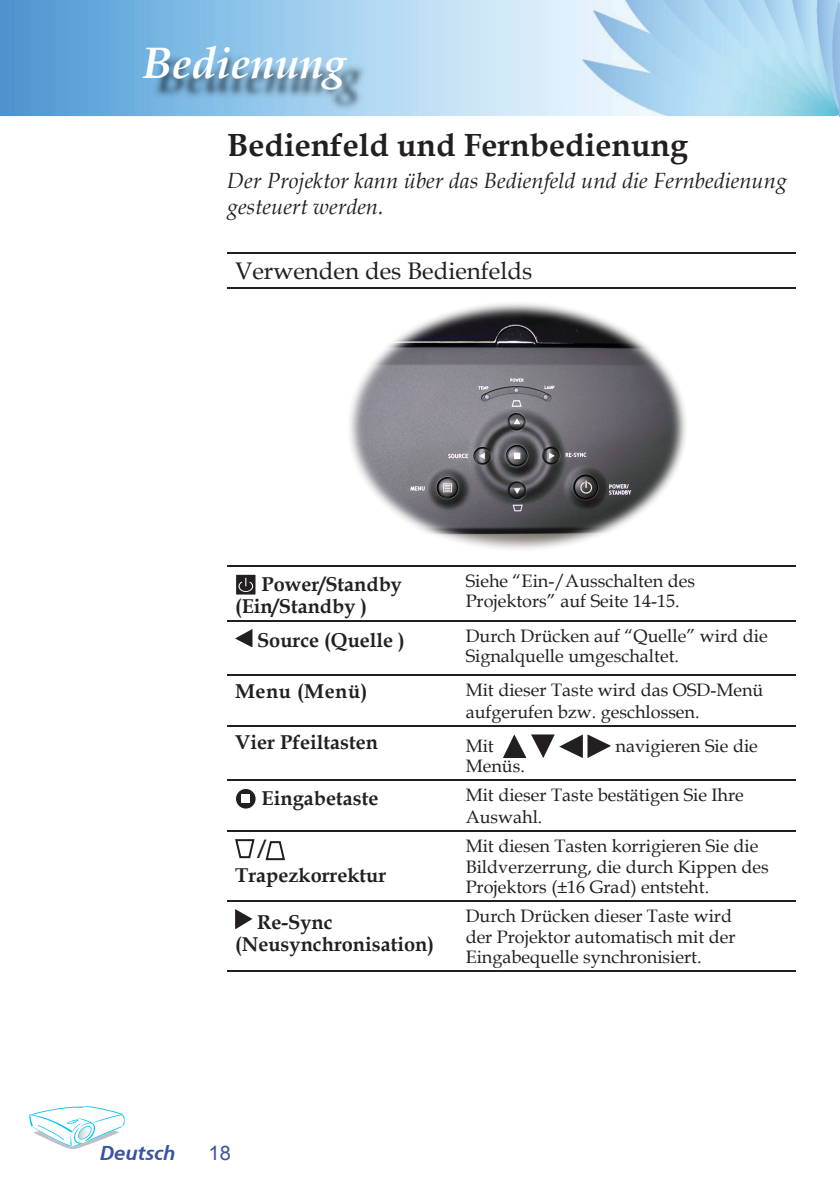
<style>
.page{position:relative;width:840px;height:1191px;background:#fff}
.page>*{position:absolute;margin:0;border:0;box-sizing:border-box;transform-origin:0 0}
.t1{font:italic 700 44px "Book Antiqua";color:#fff}
.t2{font:700 32px "Book Antiqua";color:#231f20}
.t3{font:24px "Book Antiqua";color:#231f20}
.t4{font:italic 22px/26.4px "Book Antiqua";color:#231f20}
.t5{font:700 20px/22px "Book Antiqua";color:#231f20}
.t6{font:700 20px "Book Antiqua";letter-spacing:.025em;color:#231f20}
.t7{font:italic 700 20px "Frutiger";color:#3953a4}
.t8{font:20px "Arial";color:#3953a4}
.t9{font:18px/20.4px "Book Antiqua";color:#231f20}
</style>
<div class="page">
<img style="left:0;top:0;width:840px;height:116px">
<svg style="left:29px;top:1106px;width:95px;height:43px"></svg>
<img style="left:152px;top:52px;width:215px;height:59px">
<hr style="left:227px;top:287px;width:230px;height:2px;background:#231f20">
<hr style="left:457px;top:287px;width:338px;height:2px;background:#231f20">
<hr style="left:227px;top:565px;width:230px;height:1px;background:#231f20">
<hr style="left:457px;top:565px;width:338px;height:1px;background:#231f20">
<hr style="left:227px;top:620px;width:230px;height:1px;background:#231f20">
<hr style="left:457px;top:620px;width:338px;height:1px;background:#231f20">
<hr style="left:227px;top:674px;width:230px;height:2px;background:#231f20">
<hr style="left:457px;top:674px;width:338px;height:2px;background:#231f20">
<hr style="left:227px;top:725px;width:230px;height:2px;background:#231f20">
<hr style="left:457px;top:725px;width:338px;height:2px;background:#231f20">
<hr style="left:227px;top:779px;width:230px;height:1px;background:#231f20">
<hr style="left:457px;top:779px;width:338px;height:1px;background:#231f20">
<hr style="left:227px;top:830px;width:230px;height:2px;background:#231f20">
<hr style="left:457px;top:830px;width:338px;height:2px;background:#231f20">
<hr style="left:227px;top:900px;width:230px;height:1px;background:#231f20">
<hr style="left:457px;top:900px;width:338px;height:1px;background:#231f20">
<hr style="left:227px;top:970px;width:230px;height:1px;background:#231f20">
<hr style="left:457px;top:970px;width:338px;height:1px;background:#231f20">
<hr style="left:227px;top:252px;width:230px;height:1px;background:#231f20">
<hr style="left:227px;top:254px;width:230px;height:1px;background:#231f20">
<hr style="left:457px;top:252px;width:338px;height:1px;background:#231f20">
<hr style="left:457px;top:254px;width:338px;height:1px;background:#231f20">
<img style="left:350px;top:303px;width:336px;height:247px">
<div style="left:235px;top:574px;width:21px;height:21px;background:#231f20"></div>
<div style="left:235px;top:574px;width:21px;height:21px;border:1px solid #fff"></div>
<svg style="left:238px;top:577px;width:15px;height:15px"></svg>
<svg style="left:235px;top:629px;width:17px;height:18px"></svg>
<svg style="left:503px;top:734px;width:50px;height:24px"></svg>
<svg style="left:559px;top:734px;width:51px;height:23px"></svg>
<div style="left:235px;top:788px;width:21px;height:21px;background:#231f20;border-radius:50%"></div>
<div style="left:235px;top:788px;width:21px;height:21px;border:1px solid #fff;border-radius:50%"></div>
<div style="left:241px;top:794px;width:9px;height:9px;background:#fff"></div>
<svg style="left:235px;top:839px;width:19px;height:19px"></svg>
<svg style="left:265px;top:841px;width:20px;height:19px"></svg>
<svg style="left:235px;top:909px;width:17px;height:19px"></svg>
<h1 class="t1" style="left:142px;top:32px;width:204px">Bedienung</h1>
<h2 class="t2" style="left:227px;top:123px;width:462px">Bedienfeld und Fernbedienung</h2>
<p class="t4" style="left:227px;top:166px;width:561px">Der Projektor kann über das Bedienfeld und die Fernbedienung gesteuert werden.</p>
<h3 class="t3" style="left:235px;top:254px;width:298px">Verwenden des Bedienfelds</h3>
<p class="t5" style="left:235px;top:573px;width:168px;text-indent:26px">Power/Standby (Ein/Standby )</p>
<p class="t9" style="left:465px;top:570px;width:231px">Siehe “Ein-/Ausschalten des<br>Projektors” auf Seite 14-15.</p>
<p class="t5" style="left:257px;top:629px;width:149px">Source (Quelle )</p>
<p class="t9" style="left:465px;top:625px;width:303px">Durch Drücken auf “Quelle” wird die<br>Signalquelle umgeschaltet.</p>
<p class="t6" style="left:235px;top:677px;width:134px">Menu (Menü)</p>
<p class="t9" style="left:465px;top:679px;width:299px;line-height:22px">Mit dieser Taste wird das OSD-Menü aufgerufen bzw. geschlossen.</p>
<p class="t5" style="left:235px;top:731px;width:144px">Vier Pfeiltasten</p>
<p class="t9" style="left:465px;top:735px;width:30px">Mit</p>
<p class="t9" style="left:615px;top:735px;width:144px">navigieren Sie die</p>
<p class="t9" style="left:465px;top:755px;width:61px">Menüs.</p>
<p class="t5" style="left:261px;top:787px;width:118px">Eingabetaste</p>
<p class="t9" style="left:465px;top:783px;width:279px;line-height:22px">Mit dieser Taste bestätigen Sie Ihre<br>Auswahl.</p>
<p class="t5" style="left:235px;top:833px;width:153px;line-height:27.8px;text-indent:25px">/<br>Trapezkorrektur</p>
<p class="t9" style="left:465px;top:835px;width:304px">Mit diesen Tasten korrigieren Sie die<br>Bildverzerrung, die durch Kippen des<br>Projektors (±16 Grad) entsteht.</p>
<p class="t5" style="left:235px;top:911px;width:200px;text-indent:22px">Re-Sync (Neusynchronisation)</p>
<p class="t9" style="left:465px;top:905px;width:271px">Durch Drücken dieser Taste wird der Projektor automatisch mit der<br>Eingabequelle synchronisiert.</p>
<p class="t7" style="left:100px;top:1141px;width:77px">Deutsch</p>
<p class="t8" style="left:208px;top:1139px;width:24px">18</p>
</div>
